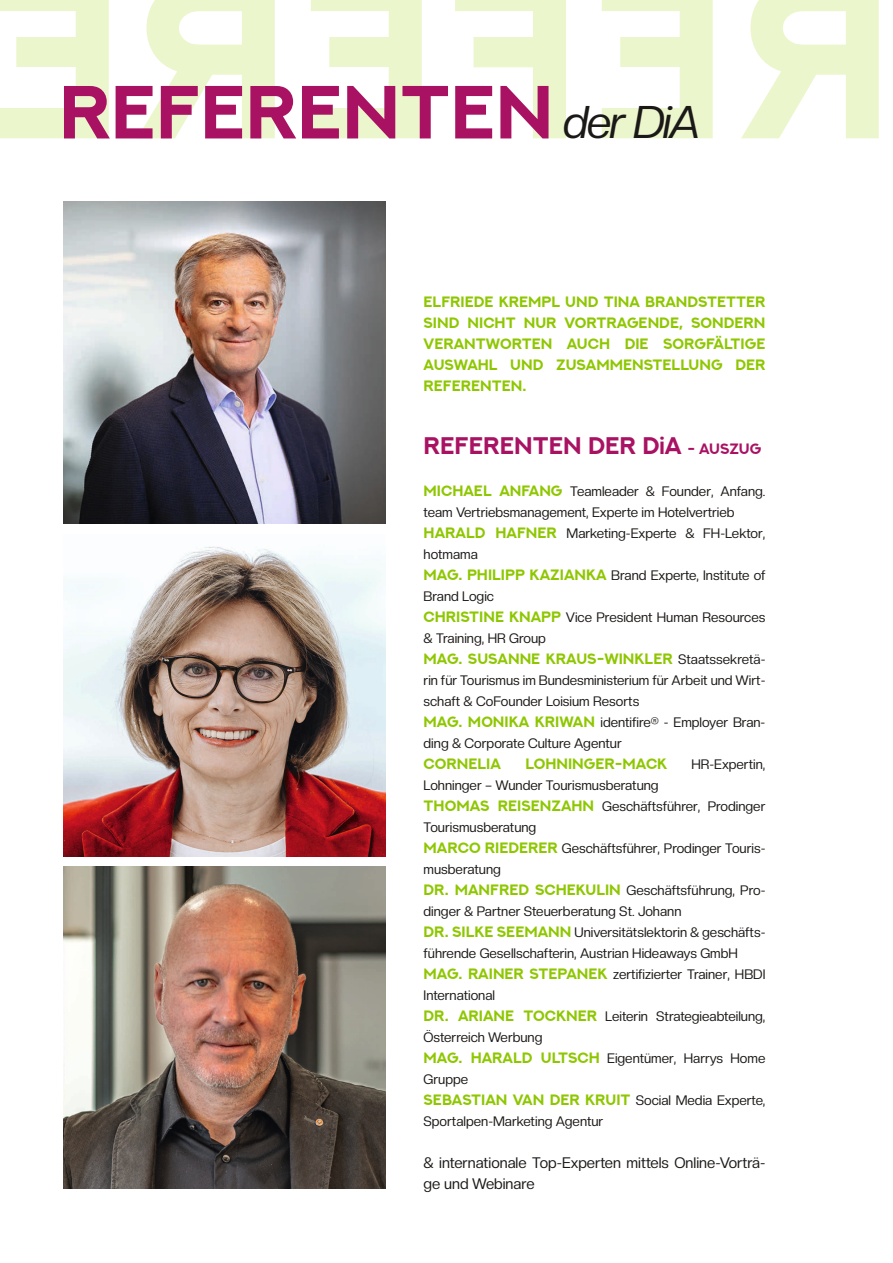
<style>
.page{position:relative;width:893px;height:1263px;background:#fff}
.page>*{position:absolute;margin:0;border:0;box-sizing:border-box;transform-origin:0 0}
.t1{font:700 75px "NEXTART";color:#a91263}
.t2{font:700 24px "NEXTART";color:#a91263}
.t3{font:700 15px/21px "NEXTART";color:#8ec700;text-align:justify}
.t4{font:15px/21px "Creato Display";color:#1b1917}
.t5{font:13.5px/21px "Creato Display";color:#1b1917}
.s1{font-family:"Creato Display";font-weight:400;font-style:italic;font-size:45px;color:#1b1917}
.s2{font-family:"Creato Display"}
.s3{font-size:15px}
.s4{font-family:"NEXTART";font-weight:700;font-size:15px;color:#8ec700}
.s5{font-family:"Creato Display";font-weight:400;font-size:13.5px;color:#1b1917}
</style>
<div class="page">
<img style="left:64px;top:867px;width:322px;height:322px">
<img style="left:64px;top:546px;width:322px;height:311px">
<img style="left:64px;top:202px;width:322px;height:322px">
<h1 class="t1" style="left:59px;top:67px;width:643px">REFERENTEN <span class="s1">der DiA</span></h1>
<p class="t3" style="left:424px;top:291px;width:343px">ELFRIEDE KREMPL UND TINA BRANDSTETTER SIND NICHT NUR VORTRAGENDE, SONDERN VERANTWORTEN AUCH DIE SORGFÄLTIGE AUSWAHL UND ZUSAMMENSTELLUNG DER REFERENTEN.</p>
<h2 class="t2" style="left:424px;top:431px;width:339px">REFERENTEN DER D<span class="s2">i</span>A <span class="s3">- AUSZUG</span></h2>
<p class="t5" style="left:424px;top:480px;width:343px"><span class="s4">MICHAEL ANFANG</span> Teamleader &amp; Founder, Anfang. team Vertriebsmanagement, Experte im Hotelvertrieb <span class="s4">HARALD HAFNER</span> Marketing-Experte &amp; FH-Lektor, hotmama<br><span class="s4">MAG. PHILIPP KAZIANKA</span> Brand Experte, Institute of Brand Logic<br><span class="s4">CHRISTINE KNAPP</span> Vice President Human Resources &amp; Training, HR Group</p>
<p class="t3" style="left:424px;top:648px;width:343px">MAG. SUSANNE KRAUS-WINKLER <span class="s5">Staatssekretä-</span></p>
<p class="t5" style="left:424px;top:669px;width:343px">rin für Tourismus im Bundesministerium für Arbeit und Wirt&shy;schaft &amp; CoFounder Loisium Resorts<br><span class="s4">MAG. MONIKA KRIWAN</span> identifire® - Employer Bran&shy;ding &amp; Corporate Culture Agentur</p>
<p class="t3" style="left:424px;top:753px;width:79px">CORNELIA</p>
<p class="t3" style="left:526px;top:753px;width:143px">LOHNINGER-MACK</p>
<p class="t5" style="left:691px;top:753px;width:76px">HR-Expertin,</p>
<p class="t5" style="left:424px;top:774px;width:343px">Lohninger – Wunder Tourismusberatung<br><span class="s4">THOMAS REISENZAHN</span> Geschäftsführer, Prodinger Tourismusberatung<br><span class="s4">MARCO RIEDERER</span> Geschäftsführer, Prodinger Touris&shy;musberatung<br><span class="s4">DR. MANFRED SCHEKULIN</span> Geschäftsführung, Pro&shy;dinger &amp; Partner Steuerberatung St. Johann<br><span class="s4">DR. SILKE SEEMANN</span> Universitätslektorin &amp; geschäfts&shy;führende Gesellschafterin, Austrian Hideaways GmbH <span class="s4">MAG. RAINER STEPANEK</span> zertifizierter Trainer, HBDI International<br><span class="s4">DR. ARIANE TOCKNER</span> Leiterin Strategieabteilung, Österreich Werbung<br><span class="s4">MAG. HARALD ULTSCH</span> Eigentümer, Harrys Home Gruppe</p>
<p class="t3" style="left:424px;top:1089px;width:343px">SEBASTIAN VAN DER KRUIT <span class="s5">Social Media Experte,</span></p>
<p class="t5" style="left:424px;top:1110px;width:181px">Sportalpen-Marketing Agentur</p>
<p class="t4" style="left:424px;top:1152px;width:343px">&amp; internationale Top-Experten mittels Online-Vorträ&shy;ge und Webinare</p>
</div>
